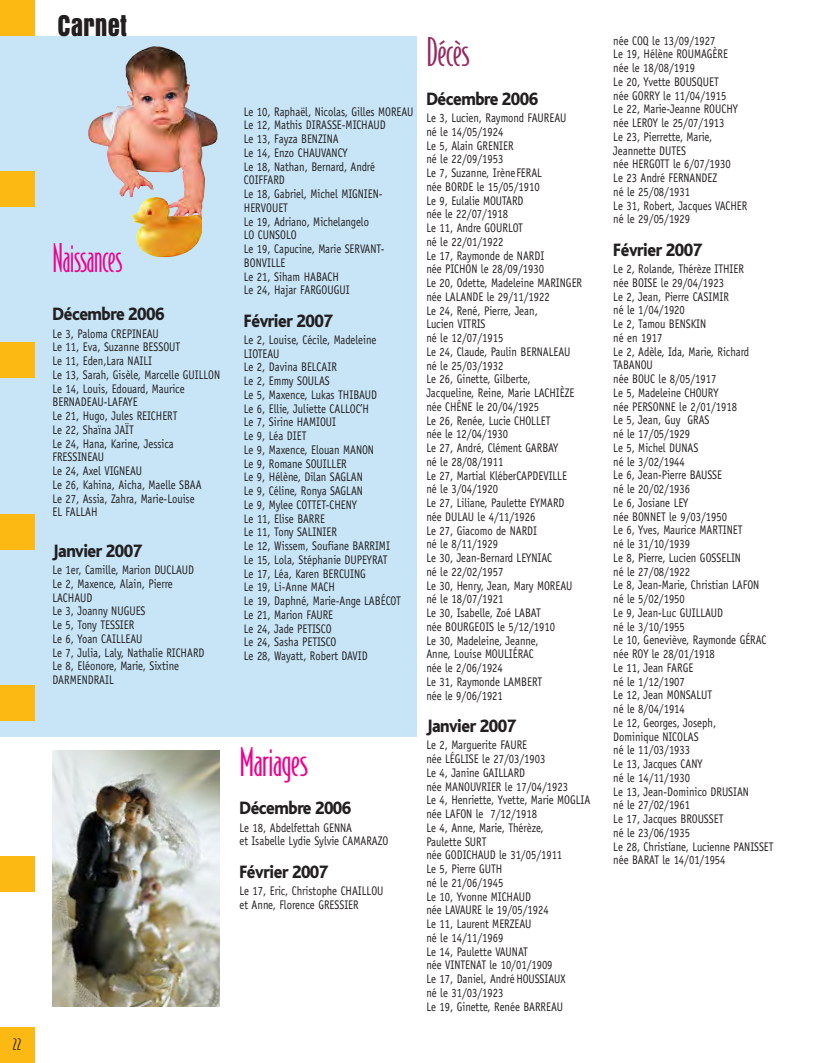
<style>
.page{position:relative;width:815px;height:1063px;background:#fff}
.page>*{position:absolute;margin:0;border:0;box-sizing:border-box;transform-origin:0 0}
.t1{font:300 37.5px "Bodega Sans";letter-spacing:-.015em;color:#ed028c;scale:.85 1}
.t2{font:300 37.5px "Bodega Sans";letter-spacing:-.015em;color:#ed028c}
.t3{font:300 37.5px "Bodega Sans";letter-spacing:-.015em;color:#942b60}
.t4{font:26.62px "AT Aura";color:#231f20}
.t5{font:800 18.75px "Bliss";letter-spacing:-.03em;color:#231f20;scale:.9 1}
.t6{font:300 15px "Bodega Sans";color:#231f20}
.t7{font:12.5px/13.8px "Officina Sans";color:#231f20;scale:.85 1}
</style>
<div class="page">
<div style="left:0;top:36px;width:416px;height:701px;background:#c7e5f7"></div>
<div style="left:0;top:0;width:35px;height:36px;background:#fcb914"></div>
<div style="left:0;top:172px;width:35px;height:35px;background:#fcb914"></div>
<div style="left:0;top:343px;width:35px;height:35px;background:#fcb914"></div>
<div style="left:0;top:514px;width:35px;height:35px;background:#fcb914"></div>
<div style="left:0;top:685px;width:35px;height:36px;background:#fcb914"></div>
<div style="left:0;top:857px;width:35px;height:35px;background:#fcb914"></div>
<div style="left:0;top:1028px;width:35px;height:35px;background:#fcb914"></div>
<img style="left:88px;top:46px;width:130px;height:163px">
<img style="left:132px;top:197px;width:70px;height:60px">
<img style="left:53px;top:751px;width:166px;height:256px">
<p class="t6" style="left:13px;top:1039px;width:10px">22</p>
<h2 class="t4" style="left:57px;top:14px;width:71px">CARNET</h2>
<h1 class="t1" style="left:53px;top:243px;width:84px">Naissances</h1>
<h3 class="t5" style="left:53px;top:307px;width:126px">Décembre 2006</h3>
<p class="t7" style="left:53px;top:328px;width:199px">Le 3, Paloma CREPINEAU<br>Le 11, Eva, Suzanne BESSOUT<br>Le 11, Eden,Lara NAILI<br>Le 13, Sarah, Gisèle, Marcelle GUILLON<br>Le 14, Louis, Edouard, Maurice<br>BERNADEAU-LAFAYE<br>Le 21, Hugo, Jules REICHERT<br>Le 22, Shaïna JAÏT<br>Le 24, Hana, Karine, Jessica<br>FRESSINEAU<br>Le 24, Axel VIGNEAU<br>Le 26, Kahina, Aicha, Maelle SBAA<br>Le 27, Assia, Zahra, Marie-Louise<br>EL FALLAH</p>
<h3 class="t5" style="left:53px;top:544px;width:101px">Janvier 2007</h3>
<p class="t7" style="left:53px;top:564px;width:180px">Le 1er, Camille, Marion DUCLAUD<br>Le 2, Maxence, Alain, Pierre<br>LACHAUD<br>Le 3, Joanny NUGUES<br>Le 5, Tony TESSIER<br>Le 6, Yoan CAILLEAU<br>Le 7, Julia, Laly, Nathalie RICHARD<br>Le 8, Eléonore, Marie, Sixtine<br>DARMENDRAIL</p>
<p class="t7" style="left:244px;top:106px;width:201px">Le 10, Raphaël, Nicolas, Gilles MOREAU<br>Le 12, Mathis DIRASSE-MICHAUD<br>Le 13, Fayza BENZINA<br>Le 14, Enzo CHAUVANCY<br>Le 18, Nathan, Bernard, André<br>COIFFARD<br>Le 18, Gabriel, Michel MIGNIEN-<br>HERVOUET<br>Le 19, Adriano, Michelangelo<br>LO CUNSOLO<br>Le 19, Capucine, Marie SERVANT-<br>BONVILLE<br>Le 21, Siham HABACH<br>Le 24, Hajar FARGOUGUI</p>
<h3 class="t5" style="left:244px;top:313px;width:100px">Février 2007</h3>
<p class="t7" style="left:244px;top:334px;width:186px">Le 2, Louise, Cécile, Madeleine<br>LIOTEAU<br>Le 2, Davina BELCAIR<br>Le 2, Emmy SOULAS<br>Le 5, Maxence, Lukas THIBAUD<br>Le 6, Ellie, Juliette CALLOC’H<br>Le 7, Sirine HAMIOUI<br>Le 9, Léa DIET<br>Le 9, Maxence, Elouan MANON<br>Le 9, Romane SOUILLER<br>Le 9, Hélène, Dilan SAGLAN<br>Le 9, Céline, Ronya SAGLAN<br>Le 9, Mylee COTTET-CHENY<br>Le 11, Elise BARRE<br>Le 11, Tony SALINIER<br>Le 12, Wissem, Soufiane BARRIMI<br>Le 15, Lola, Stéphanie DUPEYRAT<br>Le 17, Léa, Karen BERCUING<br>Le 19, Li-Anne MACH<br>Le 19, Daphné, Marie-Ange LABÉCOT<br>Le 21, Marion FAURE<br>Le 24, Jade PETISCO<br>Le 24, Sasha PETISCO<br>Le 28, Wayatt, Robert DAVID</p>
<h1 class="t2" style="left:239px;top:746px;width:70px">Mariages</h1>
<h3 class="t5" style="left:239px;top:801px;width:126px">Décembre 2006</h3>
<p class="t7" style="left:239px;top:822px;width:177px">Le 18, Abdelfettah GENNA<br>et Isabelle Lydie Sylvie CAMARAZO</p>
<h3 class="t5" style="left:239px;top:864px;width:100px">Février 2007</h3>
<p class="t7" style="left:239px;top:885px;width:171px">Le 17, Eric, Christophe CHAILLOU et Anne, Florence GRESSIER</p>
<h1 class="t3" style="left:426px;top:37px;width:45px">Décès</h1>
<h3 class="t5" style="left:426px;top:92px;width:126px">Décembre 2006</h3>
<p class="t7" style="left:426px;top:112px;width:185px">Le 3, Lucien, Raymond FAUREAU<br>né le 14/05/1924<br>Le 5, Alain GRENIER<br>né le 22/09/1953<br>Le 7, Suzanne, IrèneFERAL<br>née BORDE le 15/05/1910<br>Le 9, Eulalie MOUTARD<br>née le 22/07/1918<br>Le 11, Andre GOURLOT<br>né le 22/01/1922<br>Le 17, Raymonde de NARDI<br>née PICHON le 28/09/1930<br>Le 20, Odette, Madeleine MARINGER née LALANDE le 29/11/1922<br>Le 24, René, Pierre, Jean,<br>Lucien VITRIS<br>né le 12/07/1915<br>Le 24, Claude, Paulin BERNALEAU né le 25/03/1932<br>Le 26, Ginette, Gilberte,<br>Jacqueline, Reine, Marie LACHIÈZE née CHÊNE le 20/04/1925<br>Le 26, Renée, Lucie CHOLLET<br>née le 12/04/1930<br>Le 27, André, Clément GARBAY<br>né le 28/08/1911<br>Le 27, Martial KléberCAPDEVILLE<br>né le 3/04/1920<br>Le 27, Liliane, Paulette EYMARD née DULAU le 4/11/1926<br>Le 27, Giacomo de NARDI<br>né le 8/11/1929<br>Le 30, Jean-Bernard LEYNIAC<br>né le 22/02/1957<br>Le 30, Henry, Jean, Mary MOREAU né le 18/07/1921<br>Le 30, Isabelle, Zoé LABAT<br>née BOURGEOIS le 5/12/1910<br>Le 30, Madeleine, Jeanne,<br>Anne, Louise MOULIÉRAC<br>née le 2/06/1924<br>Le 31, Raymonde LAMBERT<br>née le 9/06/1921</p>
<h3 class="t5" style="left:426px;top:719px;width:101px">Janvier 2007</h3>
<p class="t7" style="left:426px;top:739px;width:194px">Le 2, Marguerite FAURE<br>née LÉGLISE le 27/03/1903<br>Le 4, Janine GAILLARD<br>née MANOUVRIER le 17/04/1923<br>Le 4, Henriette, Yvette, Marie MOGLIA née LAFON le 7/12/1918<br>Le 4, Anne, Marie, Thérèze,<br>Paulette SURT<br>née GODICHAUD le 31/05/1911<br>Le 5, Pierre GUTH<br>né le 21/06/1945<br>Le 10, Yvonne MICHAUD<br>née LAVAURE le 19/05/1924<br>Le 11, Laurent MERZEAU<br>né le 14/11/1969<br>Le 14, Paulette VAUNAT<br>née VINTENAT le 10/01/1909<br>Le 17, Daniel, André HOUSSIAUX<br>né le 31/03/1923<br>Le 19, Ginette, Renée BARREAU</p>
<p class="t7" style="left:613px;top:35px;width:159px">née COQ le 13/09/1927<br>Le 19, Hélène ROUMAGÈRE<br>née le 18/08/1919<br>Le 20, Yvette BOUSQUET<br>née GORRY le 11/04/1915<br>Le 22, Marie-Jeanne ROUCHY née LEROY le 25/07/1913<br>Le 23, Pierrette, Marie,<br>Jeannette DUTES<br>née HERGOTT le 6/07/1930<br>Le 23 André FERNANDEZ<br>né le 25/08/1931<br>Le 31, Robert, Jacques VACHER né le 29/05/1929</p>
<h3 class="t5" style="left:613px;top:242px;width:100px">Février 2007</h3>
<p class="t7" style="left:613px;top:263px;width:190px">Le 2, Rolande, Thérèze ITHIER<br>née BOISE le 29/04/1923<br>Le 2, Jean, Pierre CASIMIR<br>né le 1/04/1920<br>Le 2, Tamou BENSKIN<br>né en 1917<br>Le 2, Adèle, Ida, Marie, Richard<br>TABANOU<br>née BOUC le 8/05/1917<br>Le 5, Madeleine CHOURY<br>née PERSONNE le 2/01/1918<br>Le 5, Jean, Guy GRAS<br>né le 17/05/1929<br>Le 5, Michel DUNAS<br>né le 3/02/1944<br>Le 6, Jean-Pierre BAUSSE<br>né le 20/02/1936<br>Le 6, Josiane LEY<br>née BONNET le 9/03/1950<br>Le 6, Yves, Maurice MARTINET<br>né le 31/10/1939<br>Le 8, Pierre, Lucien GOSSELIN<br>né le 27/08/1922<br>Le 8, Jean-Marie, Christian LAFON<br>né le 5/02/1950<br>Le 9, Jean-Luc GUILLAUD<br>né le 3/10/1955<br>Le 10, Geneviève, Raymonde GÉRAC née ROY le 28/01/1918<br>Le 11, Jean FARGE<br>né le 1/12/1907<br>Le 12, Jean MONSALUT<br>né le 8/04/1914<br>Le 12, Georges, Joseph,<br>Dominique NICOLAS<br>né le 11/03/1933<br>Le 13, Jacques CANY<br>né le 14/11/1930<br>Le 13, Jean-Dominico DRUSIAN<br>né le 27/02/1961<br>Le 17, Jacques BROUSSET<br>né le 23/06/1935<br>Le 28, Christiane, Lucienne PANISSET née BARAT le 14/01/1954</p>
</div>
